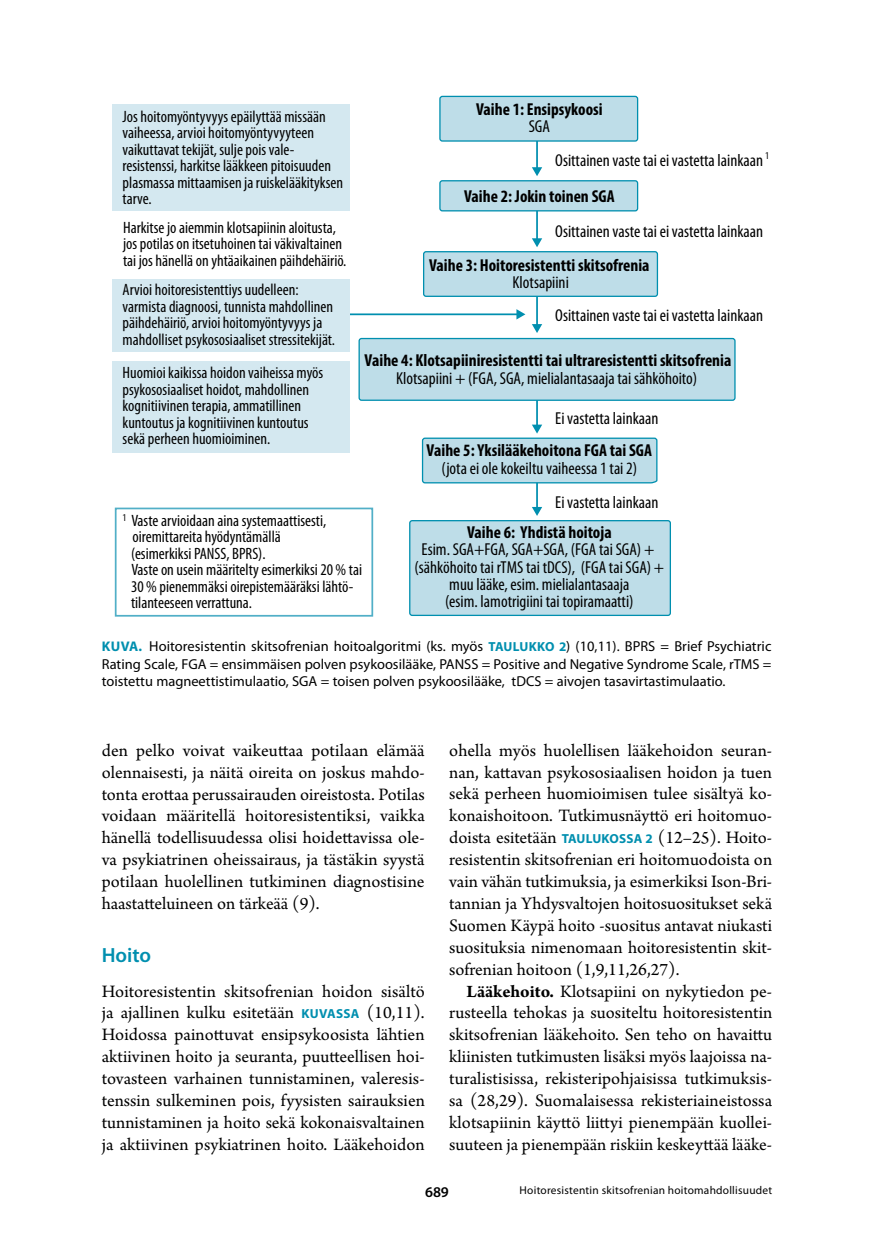
<style>
.page{position:relative;width:874px;height:1241px;background:#fff}
.page>*{position:absolute;margin:0;border:0;box-sizing:border-box;transform-origin:0 0}
.t1{font:600 20.65px "Myriad Pro";color:#008faf}
.t2{font:18.38px/21.9px "Arno Pro";color:#000;text-align:justify}
.t3{font:condensed 17.32px/17.3px "Myriad Pro";color:#000;text-align:center}
.t4{font:700 condensed 17.32px "Myriad Pro";color:#000}
.t5{font:condensed 16.45px/16.4px "Myriad Pro";color:#000}
.t6{font:600 14.88px "Myriad Pro";color:#000}
.t7{font:14.35px/17.5px "Myriad Pro";color:#000;text-align:justify}
.t8{font:11.38px "Myriad Pro";letter-spacing:.02em;color:#000}
.t9{font:condensed 10.33px "Myriad Pro";color:#000}
.s1{font-weight:700;font-size:14px;color:#008faf}
.s2{font-weight:700;font-size:13.12px;color:#008faf}
.s3{font-family:"Myriad Pro";font-weight:700;font-size:13.12px;color:#008faf}
.s4{font-weight:700}
</style>
<div class="page">
<hr style="left:346px;top:313px;width:171px;height:2px;background:#008faf">
<svg style="left:516px;top:309px;width:9px;height:10px"></svg>
<div style="left:112px;top:105px;width:237px;height:106px;background:#d4e8f0"></div>
<div style="left:112px;top:279px;width:237px;height:73px;background:#d4e8f0"></div>
<div style="left:112px;top:361px;width:237px;height:91px;background:#d4e8f0"></div>
<hr style="left:536px;top:474px;width:1px;height:34px;background:#008faf">
<svg style="left:532px;top:507px;width:10px;height:9px"></svg>
<hr style="left:536px;top:396px;width:1px;height:30px;background:#008faf">
<hr style="left:536px;top:290px;width:1px;height:35px;background:#008faf">
<svg style="left:532px;top:324px;width:10px;height:9px"></svg>
<hr style="left:536px;top:205px;width:1px;height:35px;background:#008faf">
<svg style="left:532px;top:238px;width:10px;height:9px"></svg>
<hr style="left:536px;top:134px;width:1px;height:35px;background:#008faf">
<svg style="left:532px;top:167px;width:10px;height:9px"></svg>
<div style="left:439px;top:96px;width:198px;height:45px;background:#bedde8;border-radius:2px"></div>
<div style="left:439px;top:96px;width:199px;height:46px;border:1px solid #008faf;border-radius:2px"></div>
<div style="left:439px;top:181px;width:198px;height:30px;background:#bedde8;border-radius:2px"></div>
<div style="left:439px;top:180px;width:199px;height:31px;border:1px solid #008faf;border-radius:2px"></div>
<div style="left:423px;top:252px;width:234px;height:44px;background:#bedde8;border-radius:2px"></div>
<div style="left:423px;top:251px;width:234px;height:46px;border:1px solid #008faf;border-radius:2px"></div>
<div style="left:359px;top:338px;width:375px;height:62px;background:#bedde8;border-radius:2px"></div>
<div style="left:358px;top:338px;width:377px;height:63px;border:1px solid #008faf;border-radius:2px"></div>
<svg style="left:421px;top:424px;width:236px;height:60px"></svg>
<div style="left:409px;top:520px;width:261px;height:95px;background:#bedde8;border-radius:2px"></div>
<div style="left:409px;top:520px;width:261px;height:96px;border:1px solid #008faf;border-radius:2px"></div>
<div style="left:115px;top:507px;width:258px;height:109px;border:2px solid #51afc7"></div>
<p class="t5" style="left:122px;top:108px;width:222px">Jos hoitomyöntyvyys epäilyttää missään vaiheessa, arvioi hoitomyöntyvyyteen vaikuttavat tekijät, sulje pois vale&shy;resistenssi, harkitse lääkkeen pitoisuuden plasmassa mittaamisen ja ruiskelääkityksen tarve.</p>
<p class="t5" style="left:123px;top:219px;width:225px">Harkitse jo aiemmin klotsapiinin aloitusta, jos potilas on itsetuhoinen tai väkivaltainen tai jos hänellä on yhtäaikainen päihdehäiriö.</p>
<p class="t5" style="left:122px;top:281px;width:214px">Arvioi hoitoresistenttiys uudelleen: varmista diagnoosi, tunnista mahdollinen päihdehäiriö, arvioi hoitomyöntyvyys ja mahdolliset psykososiaaliset stressitekijät.</p>
<p class="t5" style="left:122px;top:364px;width:202px">Huomioi kaikissa hoidon vaiheissa myös psykososiaaliset hoidot, mahdollinen kognitiivinen terapia, ammatillinen kuntoutus ja kognitiivinen kuntoutus sekä perheen huomioiminen.</p>
<p class="t4" style="left:476px;top:98px;width:128px">Vaihe 1: Ensipsykoosi</p>
<p class="t3" style="left:528px;top:118px;width:23px">SGA</p>
<p class="t9" style="left:764px;top:149px;width:6px">1</p>
<p class="t3" style="left:555px;top:151px;width:209px">Osittainen vaste tai ei vastetta lainkaan</p>
<p class="t4" style="left:464px;top:185px;width:152px">Vaihe 2: Jokin toinen SGA</p>
<p class="t3" style="left:555px;top:222px;width:209px">Osittainen vaste tai ei vastetta lainkaan</p>
<p class="t4" style="left:429px;top:254px;width:222px">Vaihe 3: Hoitoresistentti skitsofrenia</p>
<p class="t3" style="left:512px;top:274px;width:58px">Klotsapiini</p>
<p class="t3" style="left:555px;top:306px;width:209px">Osittainen vaste tai ei vastetta lainkaan</p>
<p class="t4" style="left:364px;top:349px;width:368px">Vaihe 4: Klotsapiiniresistentti tai ultraresistentti skitsofrenia</p>
<p class="t3" style="left:396px;top:369px;width:302px">Klotsapiini + (FGA, SGA, mielialantasaaja tai sähköhoito)</p>
<p class="t3" style="left:555px;top:410px;width:105px">Ei vastetta lainkaan</p>
<p class="t4" style="left:426px;top:440px;width:227px">Vaihe 5: Yksilääkehoitona FGA tai SGA</p>
<p class="t3" style="left:441px;top:459px;width:197px">(jota ei ole kokeiltu vaiheessa 1 tai 2)</p>
<p class="t3" style="left:555px;top:493px;width:105px">Ei vastetta lainkaan</p>
<p class="t5" style="left:131px;top:512px;width:232px">Vaste arvioidaan aina systemaattisesti, oiremittareita hyödyntämällä<br>(esimerkiksi PANSS, BPRS).<br>Vaste on usein määritelty esimerkiksi 20 % tai 30 % pienemmäksi oirepistemääräksi lähtö&shy;tilanteeseen verrattuna.</p>
<p class="t9" style="left:122px;top:511px;width:6px">1</p>
<p class="t4" style="left:467px;top:521px;width:146px">Vaihe 6: Yhdistä hoitoja</p>
<p class="t3" style="left:414px;top:540px;width:251px">Esim. SGA+FGA, SGA+SGA, (FGA tai SGA) + (sähköhoito tai rTMS tai tDCS), (FGA tai SGA) + muu lääke, esim. mielialantasaaja<br>(esim. lamotrigiini tai topiramaatti)</p>
<p class="t7" style="left:102px;top:637px;width:670px"><span class="s1">KUVA.</span> Hoitoresistentin skitsofrenian hoitoalgoritmi (ks. myös <span class="s2">TAULUKKO 2</span>) (10,11). BPRS = Brief Psychiatric Rating Scale, FGA = ensimmäisen polven psykoosilääke, PANSS = Positive and Negative Syndrome Scale, rTMS = toistettu magneettistimulaatio, SGA = toisen polven psykoosilääke, tDCS = aivojen tasavirtastimulaatio.</p>
<p class="t2" style="left:102px;top:740px;width:324px">den pelko voivat vaikeuttaa potilaan elämää olennaisesti, ja näitä oireita on joskus mahdo&shy;tonta erottaa perussairauden oireistosta. Potilas voidaan määritellä hoitoresistentiksi, vaikka hänellä todellisuudessa olisi hoidettavissa ole&shy;va psykiatrinen oheissairaus, ja tästäkin syystä potilaan huolellinen tutkiminen diagnostisine haastatteluineen on tärkeää (9).</p>
<p class="t1" style="left:102px;top:941px;width:51px">Hoito</p>
<p class="t2" style="left:102px;top:980px;width:324px">Hoitoresistentin skitsofrenian hoidon sisältö ja ajallinen kulku esitetään <span class="s3">KUVASSA</span> (10,11).<br>Hoidossa painottuvat ensipsykoosista lähtien aktiivinen hoito ja seuranta, puutteellisen hoi&shy;tovasteen varhainen tunnistaminen, valeresis&shy;tenssin sulkeminen pois, fyysisten sairauksien tunnistaminen ja hoito sekä kokonaisvaltainen ja aktiivinen psykiatrinen hoito. Lääkehoidon</p>
<p class="t2" style="left:449px;top:740px;width:324px">ohella myös huolellisen lääkehoidon seuran&shy;nan, kattavan psykososiaalisen hoidon ja tuen sekä perheen huomioimisen tulee sisältyä ko&shy;konaishoitoon. Tutkimusnäyttö eri hoitomuo&shy;doista esitetään <span class="s3">TAULUKOSSA 2</span> (12–25). Hoito&shy;resistentin skitsofrenian eri hoitomuodoista on vain vähän tutkimuksia, ja esimerkiksi Ison-Bri&shy;tannian ja Yhdysvaltojen hoitosuositukset sekä Suomen Käypä hoito ‑suositus antavat niukasti suosituksia nimenomaan hoitoresistentin skit&shy;sofrenian hoitoon (1,9,11,26,27).</p>
<p class="t2" style="left:449px;top:980px;width:324px;text-indent:17px"><span class="s4">Lääkehoito.</span> Klotsapiini on nykytiedon pe&shy;rusteella tehokas ja suositeltu hoitoresistentin skitsofrenian lääkehoito. Sen teho on havaittu kliinisten tutkimusten lisäksi myös laajoissa na&shy;turalistisissa, rekisteripohjaisissa tutkimuksis&shy;sa (28,29). Suomalaisessa rekisteriaineistossa klotsapiinin käyttö liittyi pienempään kuollei&shy;suuteen ja pienempään riskiin keskeyttää lääke-</p>
<p class="t6" style="left:425px;top:1182px;width:25px">689</p>
<p class="t8" style="left:519px;top:1183px;width:254px">Hoitoresistentin skitsofrenian hoitomahdollisuudet</p>
</div>
